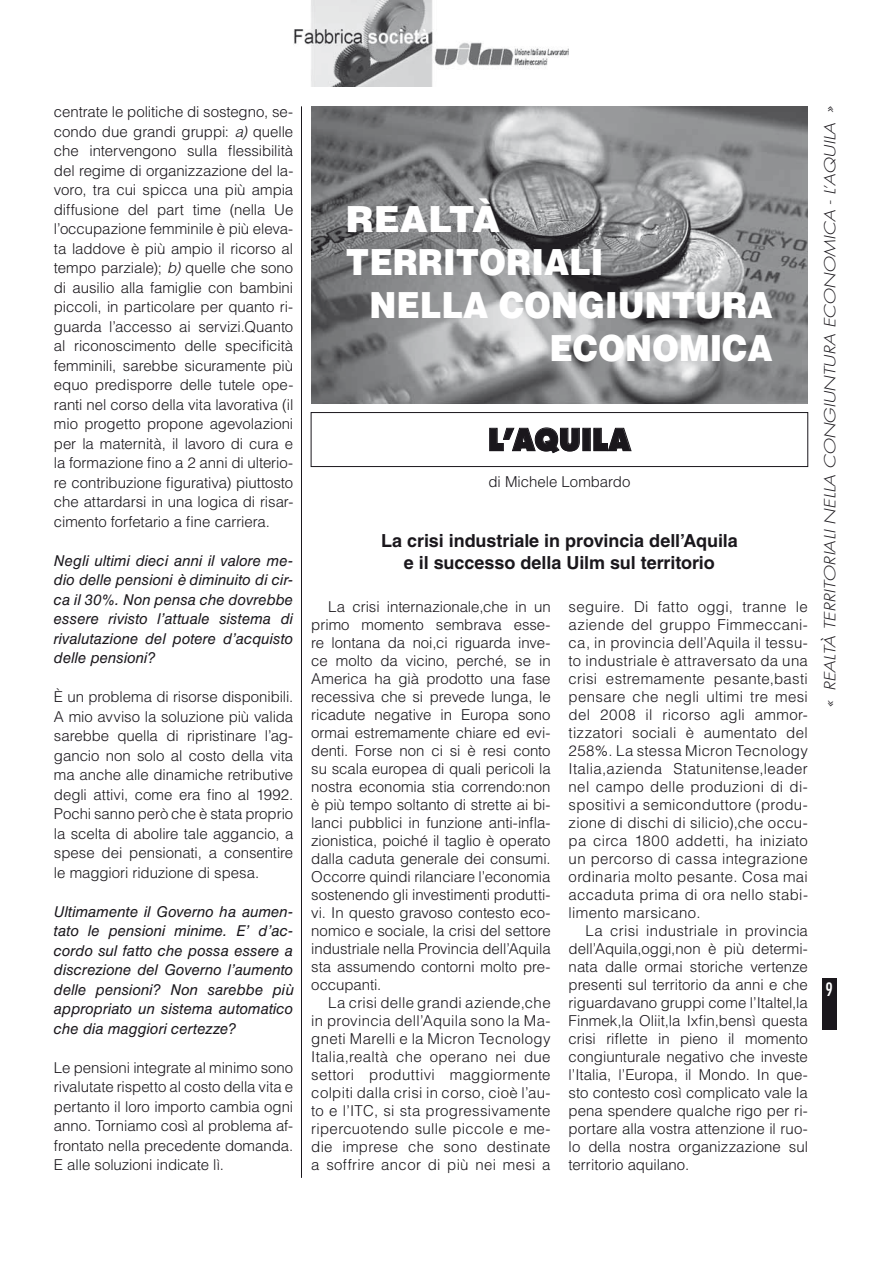
<style>
.page{position:relative;width:893px;height:1263px;background:#fff}
.page>*{position:absolute;margin:0;border:0;box-sizing:border-box;transform-origin:0 0}
.t1{font:900 36px "Helvetica LT Std";color:#fff;scale:.9 1}
.t2{font:900 36px "Helvetica LT Std";color:#fff}
.t3{font:800 29.7px "Futura Std";letter-spacing:.005em;color:#1a171c;scale:.91 1}
.t4{font:700 18px/21.6px "Helvetica LT Std";color:#1a171c;text-align:center}
.t5{font:condensed 18px "Futura Std";color:#fff}
.t6{font:300 15px/18px "Helvetica LT Std";color:#1a171c;text-align:justify}
.t7{font:italic 15px/19.5px "Helvetica LT Std";color:#1a171c;text-align:justify}
.t8{font:italic 300 15px "Futura Std";color:#1a171c;scale:1.25 1}
.s1{font-style:italic}
</style>
<div class="page">
<div style="left:822px;top:978px;width:15px;height:51px;background:#1a171c"></div>
<img style="left:294px;top:0;width:274px;height:86px">
<img style="left:311px;top:106px;width:497px;height:297px">
<svg style="left:489px;top:427px;width:143px;height:26px"></svg>
<div style="left:311px;top:412px;width:497px;height:55px;border:1px solid #1a171c"></div>
<hr style="left:301px;top:106px;width:1px;height:1072px;background:#1a171c">
<p class="t6" style="left:54px;top:103px;width:241px;line-height:19.5px">centrate le politiche di sostegno, se&shy;condo due grandi gruppi: <span class="s1">a)</span> quelle che intervengono sulla flessibilità del regime di organizzazione del la&shy;voro, tra cui spicca una più ampia diffusione del part time (nella Ue l’occupazione femminile è più eleva&shy;ta laddove è più ampio il ricorso al tempo parziale); <span class="s1">b)</span> quelle che sono di ausilio alla famiglie con bambini piccoli, in particolare per quanto ri&shy;guarda l’accesso ai servizi.Quanto al riconoscimento delle specificità femminili, sarebbe sicuramente più equo predisporre delle tutele ope&shy;ranti nel corso della vita lavorativa (il mio progetto propone agevolazioni per la maternità, il lavoro di cura e la formazione fino a 2 anni di ulterio&shy;re contribuzione figurativa) piuttosto che attardarsi in una logica di risar&shy;cimento forfetario a fine carriera.</p>
<p class="t7" style="left:54px;top:552px;width:241px">Negli ultimi dieci anni il valore me&shy;dio delle pensioni è diminuito di cir&shy;ca il 30%. Non pensa che dovrebbe essere rivisto l’attuale sistema di rivalutazione del potere d’acquisto delle pensioni?</p>
<p class="t6" style="left:54px;top:688px;width:241px;line-height:19.5px">È un problema di risorse disponibili.<br>A mio avviso la soluzione più valida sarebbe quella di ripristinare l’ag&shy;gancio non solo al costo della vita ma anche alle dinamiche retributive degli attivi, come era fino al 1992.<br>Pochi sanno però che è stata proprio la scelta di abolire tale aggancio, a spese dei pensionati, a consentire le maggiori riduzione di spesa.</p>
<p class="t7" style="left:54px;top:903px;width:241px">Ultimamente il Governo ha aumen&shy;tato le pensioni minime. E’ d’ac&shy;cordo sul fatto che possa essere a discrezione del Governo l’aumento delle pensioni? Non sarebbe più appropriato un sistema automatico che dia maggiori certezze?</p>
<p class="t6" style="left:54px;top:1059px;width:241px;line-height:19.5px">Le pensioni integrate al minimo sono rivalutate rispetto al costo della vita e pertanto il loro importo cambia ogni anno. Torniamo così al problema af&shy;frontato nella precedente domanda.<br>E alle soluzioni indicate lì.</p>
<h1 class="t2" style="left:346px;top:198px;width:156px">REALTÀ</h1>
<h1 class="t1" style="left:346px;top:241px;width:288px">TERRITORIALI</h1>
<h1 class="t1" style="left:369px;top:284px;width:449px">NELLA CONGIUNTURA</h1>
<h1 class="t1" style="left:549px;top:328px;width:249px">ECONOMICA</h1>
<h2 class="t3" style="left:488px;top:423px;width:158px">L’AQUILA</h2>
<p class="t6" style="left:488px;top:474px;width:143px">di Michele Lombardo</p>
<p class="t4" style="left:381px;top:532px;width:358px">La crisi industriale in provincia dell’Aquila e il successo della Uilm sul territorio</p>
<p class="t6" style="left:311px;top:599px;width:241px;text-indent:17px">La crisi internazionale,che in un primo momento sembrava esse&shy;re lontana da noi,ci riguarda inve&shy;ce molto da vicino, perché, se in America ha già prodotto una fase recessiva che si prevede lunga, le ricadute negative in Europa sono ormai estremamente chiare ed evi&shy;denti. Forse non ci si è resi conto su scala europea di quali pericoli la nostra economia stia correndo:non è più tempo soltanto di strette ai bi&shy;lanci pubblici in funzione anti-infla&shy;zionistica, poiché il taglio è operato dalla caduta generale dei consumi.<br>Occorre quindi rilanciare l’economia sostenendo gli investimenti produtti&shy;vi. In questo gravoso contesto eco&shy;nomico e sociale, la crisi del settore industriale nella Provincia dell’Aquila sta assumendo contorni molto pre&shy;occupanti.</p>
<p class="t6" style="left:311px;top:995px;width:241px;text-indent:17px">La crisi delle grandi aziende,che in provincia dell’Aquila sono la Ma&shy;gneti Marelli e la Micron Tecnology Italia,realtà che operano nei due settori produttivi maggiormente colpiti dalla crisi in corso, cioè l’au&shy;to e l’ITC, si sta progressivamente ripercuotendo sulle piccole e me&shy;die imprese che sono destinate a soffrire ancor di più nei mesi a</p>
<p class="t6" style="left:569px;top:599px;width:241px">seguire. Di fatto oggi, tranne le aziende del gruppo Fimmeccani&shy;ca, in provincia dell’Aquila il tessu&shy;to industriale è attraversato da una crisi estremamente pesante,basti pensare che negli ultimi tre mesi del 2008 il ricorso agli ammor&shy;tizzatori sociali è aumentato del 258%. La stessa Micron Tecnology Italia,azienda Statunitense,leader nel campo delle produzioni di di&shy;spositivi a semiconduttore (produ&shy;zione di dischi di silicio),che occu&shy;pa circa 1800 addetti, ha iniziato un percorso di cassa integrazione ordinaria molto pesante. Cosa mai accaduta prima di ora nello stabi&shy;limento marsicano.</p>
<p class="t6" style="left:569px;top:923px;width:241px;text-indent:17px">La crisi industriale in provincia dell’Aquila,oggi,non è più determi&shy;nata dalle ormai storiche vertenze presenti sul territorio da anni e che riguardavano gruppi come l’Italtel,la Finmek,la Oliit,la Ixfin,bensì questa crisi riflette in pieno il momento congiunturale negativo che investe l’Italia, l’Europa, il Mondo. In que&shy;sto contesto così complicato vale la pena spendere qualche rigo per ri&shy;portare alla vostra attenzione il ruo&shy;lo della nostra organizzazione sul territorio aquilano.</p>
<p class="t8" style="left:823px;top:708px;width:483px;rotate:-90deg">« REALTÀ TERRITORIALI NELLA CONGIUNTURA ECONOMICA - L’AQUILA »</p>
<p class="t5" style="left:825px;top:979px;width:9px">9</p>
</div>
